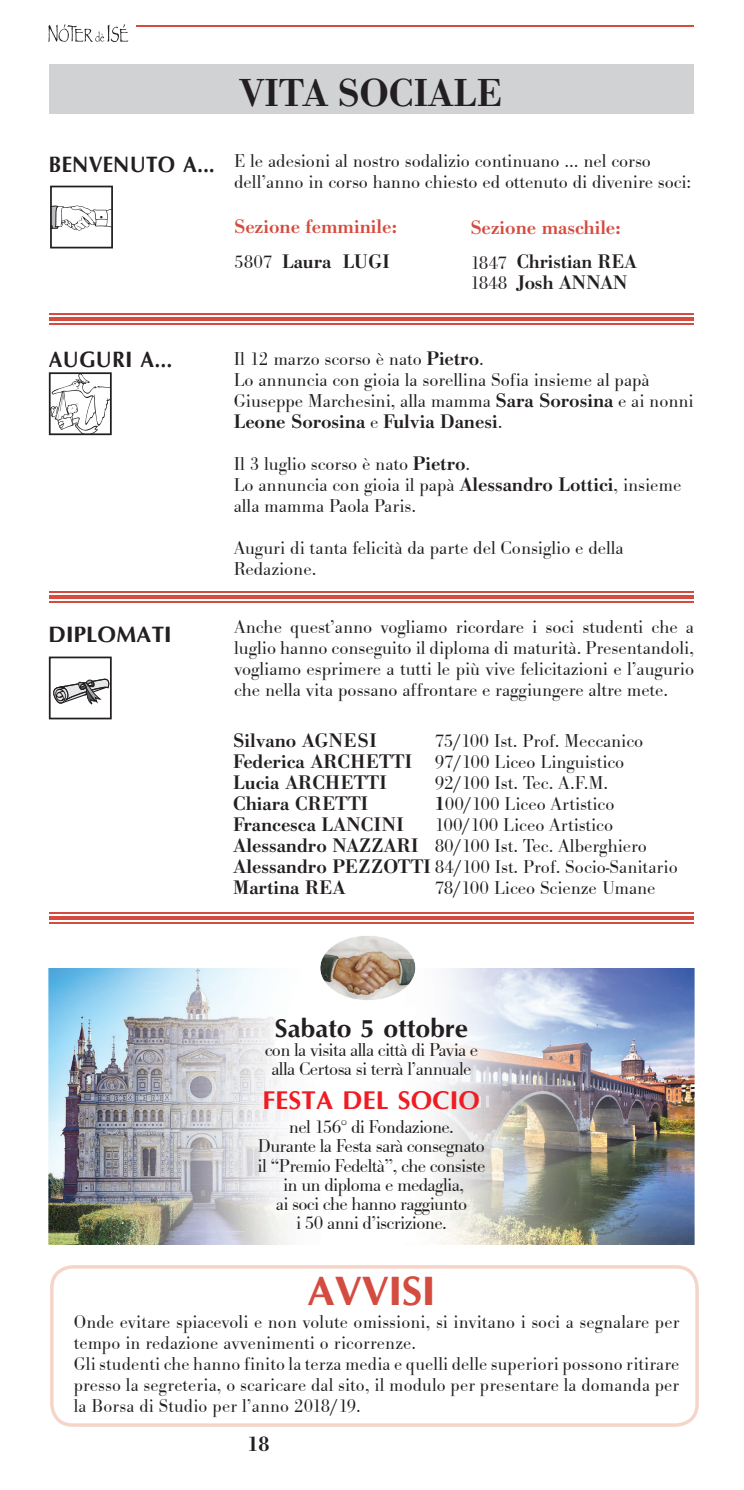
<style>
.page{position:relative;width:744px;height:1490px;background:#fff}
.page>*{position:absolute;margin:0;border:0;box-sizing:border-box;transform-origin:0 0}
.t1{font:700 42px "Optane";letter-spacing:-.02em;color:#d44c3f}
.t2{font:600 40.25px "Bodoni Ant T";color:#231f20}
.t3{font:700 26.25px "Optane";color:#231f20}
.t4{font:700 26.25px "Optane";color:#ee1d23}
.t5{font:700 22.75px "Optane";color:#231f20;scale:.92 1}
.t6{font:700 22.75px "Optane";color:#231f20}
.t7{font:500 21px "Bodoni BE";color:#231f20}
.t8{font:19.25px/21px "Bodoni Ant T Ligh";color:#231f20}
.t9{font:19.25px/19.2px "Bodoni Ant T Ligh";letter-spacing:-.03em;color:#231f20;text-align:center}
.t10{font:500 19.25px "Bodoni BE";color:#231f20}
.t11{font:500 19.25px/35px "Bodoni BE";color:#d44c3f}
.s1{font-family:"Optane";font-weight:700;font-size:22.75px}
.s2{font-family:"Bodoni Ant T Ligh";font-weight:400;color:#231f20}
.s3{color:#231f20}
.s4{font-family:"Bodoni Ant T Ligh";font-weight:400}
.s5{font-family:"Bodoni BE";font-weight:500}
</style>
<div class="page">
<svg style="left:48px;top:24px;width:80px;height:18px"></svg>
<hr style="left:136px;top:25px;width:557px;height:1px;background:#d44c3f">
<div style="left:49px;top:65px;width:645px;height:49px;background:#d1d2d4"></div>
<svg style="left:50px;top:186px;width:63px;height:62px"></svg>
<hr style="left:49px;top:313px;width:644px;height:2px;background:#d44c3f">
<hr style="left:49px;top:317px;width:644px;height:4px;background:#d44c3f">
<hr style="left:49px;top:323px;width:644px;height:2px;background:#d44c3f">
<hr style="left:49px;top:591px;width:644px;height:2px;background:#d44c3f">
<hr style="left:49px;top:595px;width:644px;height:4px;background:#d44c3f">
<hr style="left:49px;top:601px;width:644px;height:2px;background:#d44c3f">
<hr style="left:49px;top:912px;width:644px;height:1px;background:#d44c3f">
<hr style="left:49px;top:916px;width:644px;height:4px;background:#d44c3f">
<hr style="left:49px;top:922px;width:644px;height:2px;background:#d44c3f">
<svg style="left:49px;top:372px;width:63px;height:63px"></svg>
<svg style="left:49px;top:657px;width:63px;height:62px"></svg>
<svg style="left:50px;top:1265px;width:648px;height:162px"></svg>
<img style="left:49px;top:968px;width:645px;height:277px">
<img style="left:320px;top:936px;width:95px;height:64px">
<h2 class="t2" style="left:239px;top:70px;width:264px">VITA SOCIALE</h2>
<p class="t8" style="left:234px;top:151px;width:458px;text-indent:-185px"><span class="s1">BENVENUTO A...</span> E le adesioni al nostro sodalizio continuano ... nel corso dell’anno in corso hanno chiesto ed ottenuto di divenire soci:</p>
<p class="t11" style="left:234px;top:210px;width:164px">Sezione femminile:<br><span class="s2">5807</span> <span class="s3">Laura LUGI</span></p>
<p class="t11" style="left:470px;top:210px;width:168px">Sezione maschile:<br><span class="s2">1847</span> <span class="s3">Christian REA</span></p>
<p class="t10" style="left:470px;top:272px;width:158px"><span class="s4">1848</span> Josh ANNAN</p>
<p class="t5" style="left:49px;top:346px;width:136px">AUGURI A...</p>
<p class="t8" style="left:234px;top:349px;width:461px">Il 12 marzo scorso è nato <span class="s5">Pietro</span>.<br>Lo annuncia con gioia la sorellina Sofia insieme al papà<br>Giuseppe Marchesini, alla mamma <span class="s5">Sara Sorosina</span> e ai nonni</p>
<p class="t10" style="left:234px;top:411px;width:270px">Leone Sorosina <span class="s4">e</span> Fulvia Danesi<span class="s4">.</span></p>
<p class="t8" style="left:234px;top:454px;width:449px">Il 3 luglio scorso è nato <span class="s5">Pietro</span>.<br>Lo annuncia con gioia il papà <span class="s5">Alessandro Lottici</span>, insieme alla mamma Paola Paris.</p>
<p class="t8" style="left:234px;top:538px;width:391px">Auguri di tanta felicità da parte del Consiglio e della<br>Redazione.</p>
<p class="t6" style="left:48px;top:621px;width:125px">DIPLOMATI</p>
<p class="t8" style="left:234px;top:617px;width:461px;text-align:justify">Anche quest’anno vogliamo ricordare i soci studenti che a luglio hanno conseguito il diploma di maturità. Presentandoli, vogliamo esprimere a tutti le più vive felicitazioni e l’augurio che nella vita possano affrontare e raggiungere altre mete.</p>
<p class="t10" style="left:233px;top:729px;width:145px">Silvano AGNESI</p>
<p class="t8" style="left:233px;top:731px;width:411px;text-indent:201px">75/100 Ist. Prof. Meccanico<br><span class="s5">Federica ARCHETTI</span> 97/100 Liceo Linguistico</p>
<p class="t10" style="left:233px;top:771px;width:155px">Lucia ARCHETTI</p>
<p class="t8" style="left:434px;top:773px;width:175px">92/100 Ist. Tec. A.F.M.</p>
<p class="t10" style="left:233px;top:792px;width:136px">Chiara CRETTI</p>
<p class="t8" style="left:434px;top:794px;width:181px"><span class="s5">1</span>00/100 Liceo Artistico</p>
<p class="t10" style="left:233px;top:813px;width:172px">Francesca LANCINI</p>
<p class="t8" style="left:233px;top:815px;width:446px;text-indent:201px">100/100 Liceo Artistico<br><span class="s5">Alessandro NAZZARI</span> 80/100 Ist. Tec. Alberghiero<br><span class="s5">Alessandro PEZZOTTI</span> 84/100 Ist. Prof. Socio-Sanitario</p>
<p class="t10" style="left:233px;top:876px;width:114px">Martina REA</p>
<p class="t8" style="left:434px;top:878px;width:222px">78/100 Liceo Scienze Umane</p>
<h3 class="t3" style="left:275px;top:1013px;width:195px">Sabato 5 ottobre</h3>
<p class="t9" style="left:265px;top:1041px;width:215px">con la visita alla città di Pavia e alla Certosa si terrà l’annuale</p>
<h3 class="t4" style="left:262px;top:1084px;width:219px">FESTA DEL SOCIO</h3>
<p class="t9" style="left:258px;top:1118px;width:229px">nel 156° di Fondazione.<br>Durante la Festa sarà consegnato il “Premio Fedeltà”, che consiste in un diploma e medaglia,<br>ai soci che hanno raggiunto<br>i 50 anni d’iscrizione.</p>
<h1 class="t1" style="left:307px;top:1266px;width:130px">AVVISI</h1>
<p class="t8" style="left:74px;top:1312px;width:607px">Onde evitare spiacevoli e non volute omissioni, si invitano i soci a segnalare per tempo in redazione avvenimenti o ricorrenze.<br>Gli studenti che hanno finito la terza media e quelli delle superiori possono ritirare presso la segreteria, o scaricare dal sito, il modulo per presentare la domanda per la Borsa di Studio per l’anno 2018/19.</p>
<p class="t7" style="left:247px;top:1432px;width:23px">18</p>
</div>
